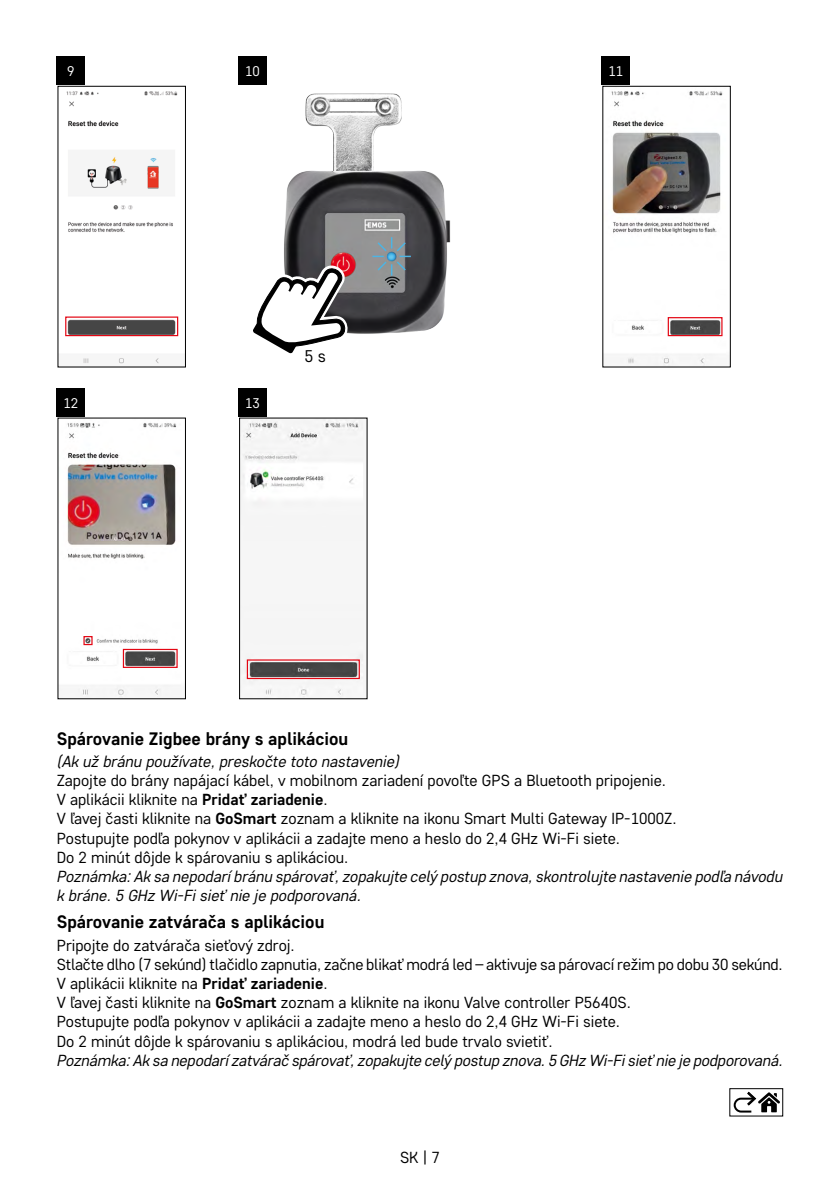
<style>
.page{position:relative;width:840px;height:1191px;background:#fff}
.page>*{position:absolute;margin:0;border:0;box-sizing:border-box;transform-origin:0 0}
.t1{font:700 18px "Core Sans D55";color:#000}
.t2{font:17px "Core Sans D35";color:#000}
.t3{font:16px/19.2px "Core Sans D35";color:#000}
.t4{font:italic 16px/19.2px "Core Sans D35";letter-spacing:-.005em;color:#000}
.t5{font:14px "Core Sans D35";color:#fff}
.s1{font-family:"Core Sans D55";font-weight:700}
</style>
<div class="page">
<div style="left:57px;top:57px;width:28px;height:28px;background:#000"></div>
<div style="left:238px;top:57px;width:28px;height:28px;background:#000"></div>
<div style="left:601px;top:57px;width:28px;height:28px;background:#000"></div>
<img style="left:65px;top:91px;width:114px;height:273px">
<div style="left:65px;top:316px;width:113px;height:20px;border:1px solid #e30613"></div>
<img style="left:284px;top:93px;width:167px;height:241px">
<svg style="left:253px;top:263px;width:95px;height:90px"></svg>
<svg style="left:372px;top:237px;width:38px;height:39px"></svg>
<img style="left:611px;top:91px;width:112px;height:274px">
<div style="left:667px;top:317px;width:55px;height:19px;border:1px solid #e30613"></div>
<div style="left:57px;top:388px;width:28px;height:29px;background:#000"></div>
<div style="left:238px;top:388px;width:28px;height:29px;background:#000"></div>
<img style="left:67px;top:422px;width:111px;height:275px">
<div style="left:123px;top:649px;width:54px;height:19px;border:1px solid #e30613"></div>
<div style="left:83px;top:636px;width:9px;height:9px;border:1px solid #e30613"></div>
<img style="left:241px;top:420px;width:123px;height:277px">
<div style="left:239px;top:418px;width:128px;height:281px;border:1px solid #000"></div>
<div style="left:247px;top:659px;width:112px;height:20px;border:1px solid #e30613"></div>
<div style="left:729px;top:1088px;width:53px;height:28px;border:1px solid #000"></div>
<svg style="left:733px;top:1091px;width:46px;height:22px"></svg>
<p class="t5" style="left:67px;top:62px;width:9px">9</p>
<p class="t5" style="left:245px;top:62px;width:16px">10</p>
<p class="t5" style="left:608px;top:62px;width:16px">11</p>
<p class="t5" style="left:64px;top:394px;width:16px">12</p>
<p class="t5" style="left:245px;top:394px;width:16px">13</p>
<p class="t2" style="left:304px;top:345px;width:23px">5 s</p>
<p class="t1" style="left:57px;top:726px;width:293px">Spárovanie Zigbee brány s aplikáciou</p>
<p class="t4" style="left:57px;top:751px;width:344px">(Ak už bránu používate, preskočte toto nastavenie)</p>
<p class="t3" style="left:57px;top:770px;width:621px">Zapojte do brány napájací kábel, v mobilnom zariadení povoľte GPS a Bluetooth pripojenie.<br>V aplikácii kliknite na <span class="s1">Pridať zariadenie</span>.<br>V ľavej časti kliknite na <span class="s1">GoSmart</span> zoznam a kliknite na ikonu Smart Multi Gateway IP-1000Z.<br>Postupujte podľa pokynov v aplikácii a zadajte meno a heslo do 2,4 GHz Wi-Fi siete.<br>Do 2 minút dôjde k spárovaniu s aplikáciou.</p>
<p class="t4" style="left:57px;top:866px;width:727px">Poznámka: Ak sa nepodarí bránu spárovať, zopakujte celý postup znova, skontrolujte nastavenie podľa návodu k bráne. 5 GHz Wi-Fi sieť nie je podporovaná.</p>
<p class="t1" style="left:57px;top:910px;width:269px">Spárovanie zatvárača s aplikáciou</p>
<p class="t3" style="left:57px;top:934px;width:727px">Pripojte do zatvárača sieťový zdroj.<br>Stlačte dlho (7 sekúnd) tlačidlo zapnutia, začne blikať modrá led – aktivuje sa párovací režim po dobu 30 sekúnd.<br>V aplikácii kliknite na <span class="s1">Pridať zariadenie</span>.<br>V ľavej časti kliknite na <span class="s1">GoSmart</span> zoznam a kliknite na ikonu Valve controller P5640S.<br>Postupujte podľa pokynov v aplikácii a zadajte meno a heslo do 2,4 GHz Wi-Fi siete.<br>Do 2 minút dôjde k spárovaniu s aplikáciou, modrá led bude trvalo svietiť.</p>
<p class="t4" style="left:57px;top:1050px;width:727px">Poznámka: Ak sa nepodarí zatvárač spárovať, zopakujte celý postup znova. 5 GHz Wi-Fi sieť nie je podporovaná.</p>
<p class="t3" style="left:400px;top:1147px;width:41px">SK | 7</p>
</div>
